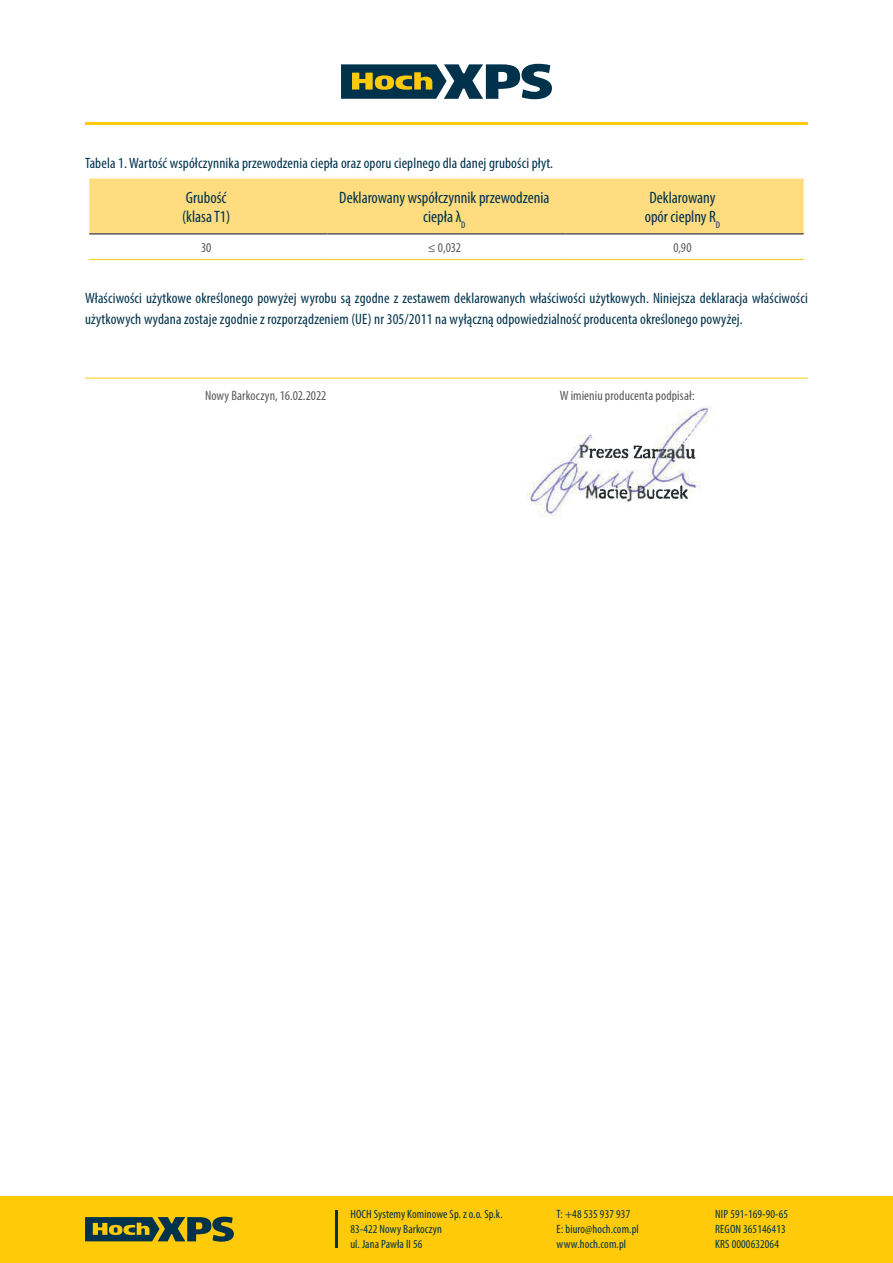
<style>
.page{position:relative;width:893px;height:1263px;background:#fff}
.page>*{position:absolute;margin:0;border:0;box-sizing:border-box;transform-origin:0 0}
.t1{font:condensed 16.5px/19.8px "Myriad Pro";color:#00324c}
.t2{font:condensed 15px/21px "Myriad Pro";letter-spacing:.01em;color:#00324c}
.t3{font:condensed 13.5px "Myriad Pro";letter-spacing:.005em;color:#57585a}
.t4{font:condensed 12px/15px "Myriad Pro";letter-spacing:.01em;color:#00324c}
</style>
<div class="page">
<div style="left:0;top:1196px;width:893px;height:67px;background:#feca0a"></div>
<hr style="left:85px;top:122px;width:723px;height:3px;background:#feca0a">
<div style="left:89px;top:179px;width:715px;height:54px;background:#ffdc80"></div>
<hr style="left:89px;top:233px;width:238px;height:2px;background:#57585a">
<hr style="left:327px;top:233px;width:239px;height:2px;background:#57585a">
<hr style="left:566px;top:233px;width:238px;height:2px;background:#57585a">
<hr style="left:89px;top:259px;width:238px;height:1px;background:#feca0a">
<hr style="left:327px;top:259px;width:239px;height:1px;background:#feca0a">
<hr style="left:566px;top:259px;width:238px;height:1px;background:#feca0a">
<hr style="left:85px;top:378px;width:361px;height:1px;background:#feca0a">
<hr style="left:446px;top:378px;width:362px;height:1px;background:#feca0a">
<img style="left:527px;top:405px;width:186px;height:112px">
<svg style="left:341px;top:64px;width:211px;height:35px"></svg>
<svg style="left:85px;top:1217px;width:149px;height:25px"></svg>
<hr style="left:335px;top:1210px;width:3px;height:38px;background:#00324c">
<p class="t2" style="left:85px;top:152px;width:469px">Tabela 1. Wartość współczynnika przewodzenia ciepła oraz oporu cieplnego dla danej grubości płyt.</p>
<p class="t1" style="left:182px;top:187px;width:50px">Grubość (klasa T1)</p>
<p class="t1" style="left:339px;top:187px;width:212px;text-align:center">Deklarowany współczynnik przewodzenia ciepła λ<sub>D</sub></p>
<p class="t1" style="left:645px;top:187px;width:77px">Deklarowany opór cieplny R<sub>D</sub></p>
<p class="t3" style="left:201px;top:239px;width:12px">30</p>
<p class="t3" style="left:428px;top:239px;width:35px">≤ 0,032</p>
<p class="t3" style="left:673px;top:239px;width:20px">0,90</p>
<p class="t2" style="left:85px;top:287px;width:724px">Właściwości użytkowe określonego powyżej wyrobu są zgodne z zestawem deklarowanych właściwości użytkowych. Niniejsza deklaracja właściwości użytkowych wydana zostaje zgodnie z rozporządzeniem (UE) nr 305/2011 na wyłączną odpowiedzialność producenta określonego powyżej.</p>
<p class="t3" style="left:205px;top:387px;width:123px">Nowy Barkoczyn, 16.02.2022</p>
<p class="t3" style="left:560px;top:387px;width:136px">W imieniu producenta podpisał:</p>
<p class="t4" style="left:350px;top:1206px;width:154px">HOCH Systemy Kominowe Sp. z o.o. Sp.k.<br>83-422 Nowy Barkoczyn<br>ul. Jana Pawła II 56</p>
<p class="t4" style="left:557px;top:1206px;width:84px">T: +48 535 937 937<br>E: biuro@hoch.com.pl www.hoch.com.pl</p>
<p class="t4" style="left:715px;top:1206px;width:74px">NIP 591-169-90-65<br>REGON 365146413<br>KRS 0000632064</p>
</div>
